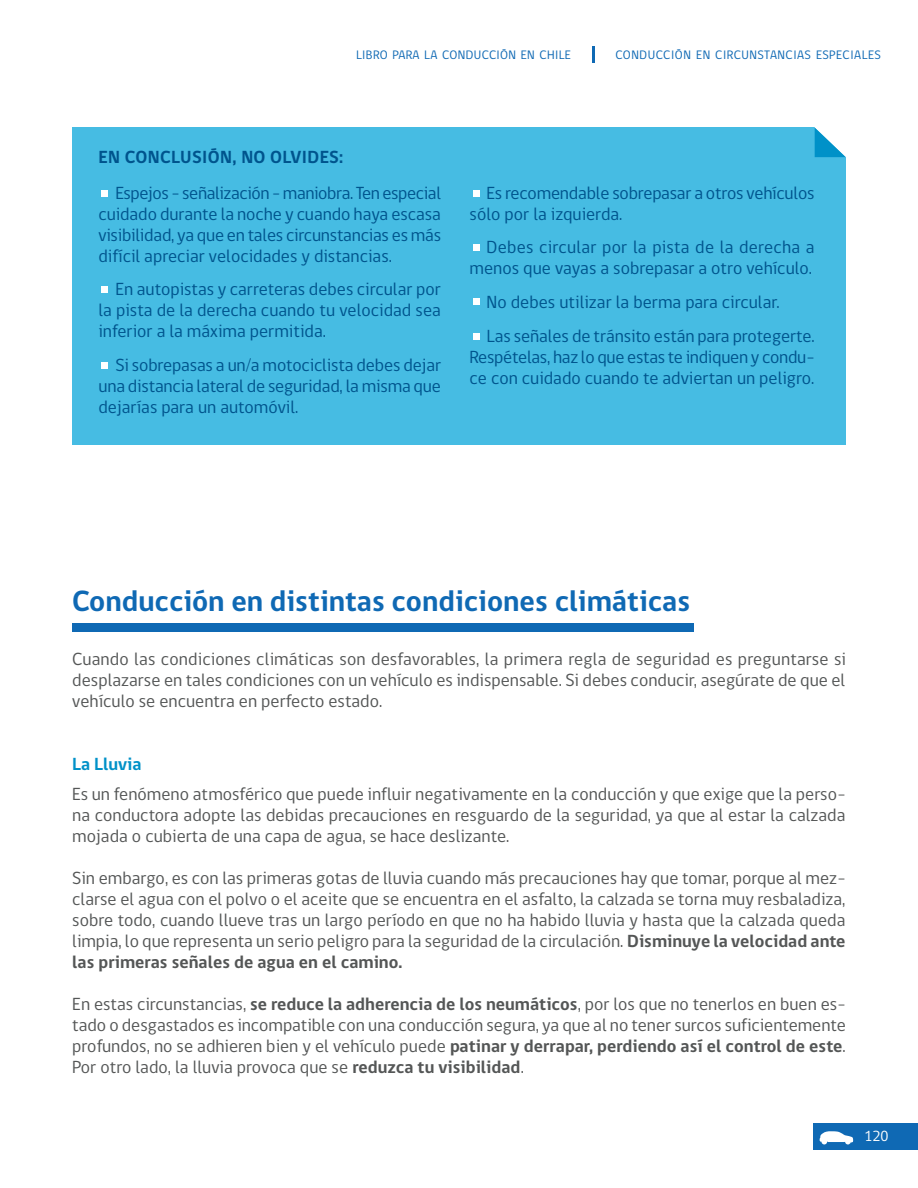
<style>
.page{position:relative;width:918px;height:1188px;background:#fff}
.page>*{position:absolute;margin:0;border:0;box-sizing:border-box;transform-origin:0 0}
.t1{font:700 30px "gob CL";color:#0f69b4}
.t2{font:18px/21px "gob CL";color:#545656;text-align:justify}
.t3{font:18px/21px "gob CL";color:#00548d;text-align:justify}
.t4{font:700 18px "gob CL";letter-spacing:.02em;color:#00548d}
.t5{font:700 18px "gob CL";color:#0091c8}
.t6{font:15px "gob CL";color:#fff}
.t7{font:12.6px "gob CL";letter-spacing:.03em;color:#0f69b4}
.s1{font-weight:700}
</style>
<div class="page">
<hr style="left:592px;top:47px;width:3px;height:16px;background:#0f69b4">
<div style="left:813px;top:1123px;width:105px;height:27px;background:#0f69b4"></div>
<svg style="left:820px;top:1131px;width:33px;height:13px"></svg>
<div style="left:72px;top:624px;width:622px;height:8px;background:#0f69b4"></div>
<div style="left:72px;top:128px;width:774px;height:317px;background:#46bce3"></div>
<svg style="left:102px;top:190px;width:6px;height:6px"></svg>
<svg style="left:102px;top:363px;width:6px;height:6px"></svg>
<svg style="left:102px;top:287px;width:6px;height:6px"></svg>
<svg style="left:814px;top:127px;width:32px;height:30px"></svg>
<svg style="left:474px;top:190px;width:6px;height:6px"></svg>
<div style="left:474px;top:244px;width:6px;height:7px;background:#fff"></div>
<svg style="left:474px;top:298px;width:6px;height:6px"></svg>
<svg style="left:474px;top:333px;width:6px;height:6px"></svg>
<p class="t7" style="left:356px;top:46px;width:216px">LIBRO PARA LA CONDUCCIÓN EN CHILE</p>
<p class="t7" style="left:615px;top:46px;width:267px">CONDUCCIÓN EN CIRCUNSTANCIAS ESPECIALES</p>
<p class="t4" style="left:98px;top:145px;width:246px">EN CONCLUSIÓN, NO OLVIDES:</p>
<p class="t3" style="left:98px;top:183px;width:344px;text-indent:17px">Espejos - señalización - maniobra. Ten especial cuidado durante la noche y cuando haya escasa visibilidad, ya que en tales circunstancias es más difícil apreciar velocidades y distancias.</p>
<p class="t3" style="left:98px;top:279px;width:344px;text-indent:17px">En autopistas y carreteras debes circular por la pista de la derecha cuando tu velocidad sea inferior a la máxima permitida.</p>
<p class="t3" style="left:98px;top:355px;width:344px;text-indent:17px">Si sobrepasas a un/a motociclista debes dejar una distancia lateral de seguridad, la misma que dejarías para un automóvil.</p>
<p class="t3" style="left:470px;top:183px;width:347px;text-indent:17px">Es recomendable sobrepasar a otros vehículos sólo por la izquierda.</p>
<p class="t3" style="left:470px;top:237px;width:346px;text-align:right">Debes circular por la pista de la derecha a menos que vayas a sobrepasar a otro vehículo.</p>
<p class="t3" style="left:487px;top:286px;width:330px;line-height:33.8px">No debes utilizar la berma para circular.<br>Las señales de tránsito están para protegerte.</p>
<p class="t3" style="left:470px;top:347px;width:347px">Respételas, haz lo que estas te indiquen y condu&shy;ce con cuidado cuando te adviertan un peligro.</p>
<h1 class="t1" style="left:72px;top:581px;width:620px">Conducción en distintas condiciones climáticas</h1>
<p class="t2" style="left:72px;top:649px;width:775px">Cuando las condiciones climáticas son desfavorables, la primera regla de seguridad es preguntarse si desplazarse en tales condiciones con un vehículo es indispensable. Si debes conducir, asegúrate de que el vehículo se encuentra en perfecto estado.</p>
<p class="t5" style="left:72px;top:752px;width:71px">La Lluvia</p>
<p class="t2" style="left:72px;top:784px;width:775px">Es un fenómeno atmosférico que puede influir negativamente en la conducción y que exige que la perso&shy;na conductora adopte las debidas precauciones en resguardo de la seguridad, ya que al estar la calzada mojada o cubierta de una capa de agua, se hace deslizante.</p>
<p class="t2" style="left:72px;top:868px;width:775px">Sin embargo, es con las primeras gotas de lluvia cuando más precauciones hay que tomar, porque al mez&shy;clarse el agua con el polvo o el aceite que se encuentra en el asfalto, la calzada se torna muy resbaladiza, sobre todo, cuando llueve tras un largo período en que no ha habido lluvia y hasta que la calzada queda limpia, lo que representa un serio peligro para la seguridad de la circulación. <span class="s1">Disminuye la velocidad ante las primeras señales de agua en el camino.</span></p>
<p class="t2" style="left:72px;top:994px;width:775px">En estas circunstancias, <span class="s1">se reduce la adherencia de los neumáticos</span>, por los que no tenerlos en buen es&shy;tado o desgastados es incompatible con una conducción segura, ya que al no tener surcos suficientemente profundos, no se adhieren bien y el vehículo puede <span class="s1">patinar y derrapar, perdiendo así el control de este</span>.<br>Por otro lado, la lluvia provoca que se <span class="s1">reduzca tu visibilidad</span>.</p>
<p class="t6" style="left:864px;top:1126px;width:26px">120</p>
</div>
